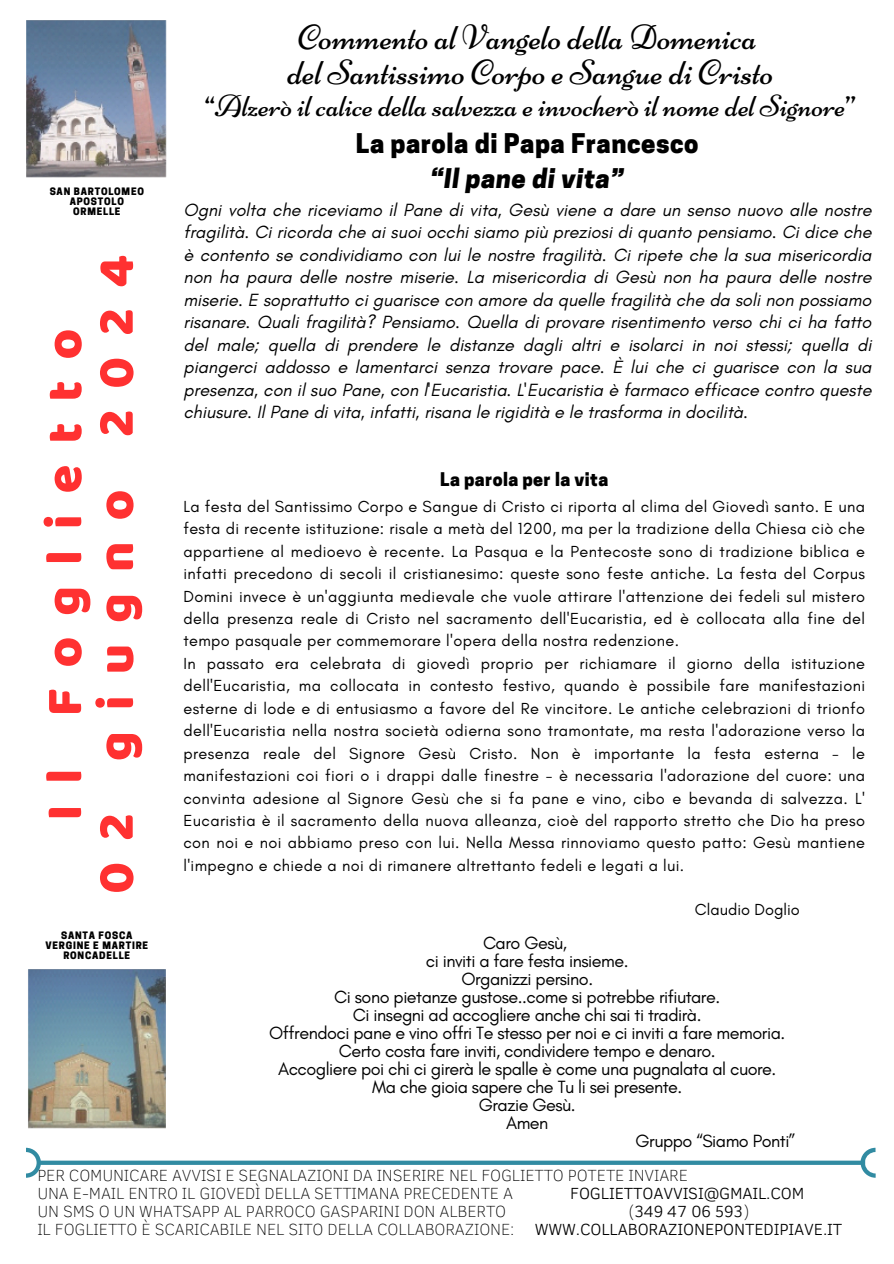
<style>
.page{position:relative;width:894px;height:1264px;background:#fff}
.page>*{position:absolute;margin:0;border:0;box-sizing:border-box;transform-origin:0 0}
.t1{font:52.5px/51.8px "Baloo";letter-spacing:.4em;color:#ff3131;text-align:center}
.t2{font:35.25px/34.8px "Niconne";color:#000;text-align:center}
.t3{font:30.75px "Niconne";color:#000}
.t4{font:800 25.5px/34.8px "Cooper Hewitt";letter-spacing:.02em;color:#000;text-align:center}
.t5{font:italic 18px/22.5px "Glacial Indifference";color:#000;text-align:justify}
.t6{font:18px "Glacial Indifference";letter-spacing:-.025em;color:#000}
.t7{font:800 17.7px "Cooper Hewitt";letter-spacing:.02em;color:#000}
.t8{font:100 16.5px/18px "Clear Sans";letter-spacing:-.01em;color:#000}
.t9{font:300 16.5px "Clear Sans";letter-spacing:-.01em;color:#000}
.t10{font:16.35px/22.5px "Glacial Indifference";letter-spacing:.02em;color:#000}
.t11{font:16.35px "Glacial Indifference";color:#000}
.t12{font:800 9.6px "Cooper Hewitt";letter-spacing:.08em;color:#000}
.s1{font-style:italic}
.s2{font-weight:300}
</style>
<div class="page">
<img style="left:26px;top:20px;width:141px;height:158px">
<img style="left:28px;top:969px;width:137px;height:159px">
<svg style="left:26px;top:1147px;width:849px;height:30px"></svg>
<p class="t12" style="left:50px;top:188px;width:96px">SAN BARTOLOMEO</p>
<p class="t12" style="left:70px;top:198px;width:56px">APOSTOLO</p>
<p class="t12" style="left:73px;top:208px;width:49px">ORMELLE</p>
<h4 class="t1" style="left:37px;top:893px;width:639px;rotate:-90deg">Il Foglietto<br>02 giugno 2024</h4>
<p class="t12" style="left:61px;top:931px;width:73px">SANTA FOSCA</p>
<h1 class="t12" style="left:45px;top:941px;width:104px">VERGINE E MARTIRE</h1>
<h2 class="t12" style="left:63px;top:951px;width:68px">RONCADELLE</h2>
<h4 class="t2" style="left:287px;top:21px;width:487px">Commento al Vangelo della Domenica del Santissimo Corpo e Sangue di Cristo</h4>
<h4 class="t3" style="left:205px;top:87px;width:652px">“Alzerò il calice della salvezza e invocherò il nome del Signore”</h4>
<p class="t4" style="left:356px;top:129px;width:344px">La parola di Papa Francesco <span class="s1">“Il pane di vita”</span></p>
<p class="t5" style="left:183px;top:198px;width:689px">Ogni volta che riceviamo il Pane di vita, Gesù viene a dare un senso nuovo alle nostre fragilità. Ci ricorda che ai suoi occhi siamo più preziosi di quanto pensiamo. Ci dice che è contento se condividiamo con lui le nostre fragilità. Ci ripete che la sua misericordia non ha paura delle nostre miserie. La misericordia di Gesù non ha paura delle nostre miserie. E soprattutto ci guarisce con amore da quelle fragilità che da soli non possiamo risanare. Quali fragilità? Pensiamo. Quella di provare risentimento verso chi ci ha fatto del male; quella di prendere le distanze dagli altri e isolarci in noi stessi; quella di piangerci addosso e lamentarci senza trovare pace. È lui che ci guarisce con la sua presenza, con il suo Pane, con l'Eucaristia. L'Eucaristia è farmaco efficace contro queste chiusure. Il Pane di vita, infatti, risana le rigidità e le trasforma in docilità.</p>
<p class="t7" style="left:440px;top:473px;width:169px">La parola per la vita</p>
<p class="t10" style="left:183px;top:495px;width:683px">La festa del Santissimo Corpo e Sangue di Cristo ci riporta al clima del Giovedì santo. E una festa di recente istituzione: risale a metà del 1200, ma per la tradizione della Chiesa ciò che appartiene al medioevo è recente. La Pasqua e la Pentecoste sono di tradizione biblica e infatti precedono di secoli il cristianesimo: queste sono feste antiche. La festa del Corpus Domini invece è un'aggiunta medievale che vuole attirare l'attenzione dei fedeli sul mistero della presenza reale di Cristo nel sacramento dell'Eucaristia, ed è collocata alla fine del tempo pasquale per commemorare l'opera della nostra redenzione.<br>In passato era celebrata di giovedì proprio per richiamare il giorno della istituzione dell'Eucaristia, ma collocata in contesto festivo, quando è possibile fare manifestazioni esterne di lode e di entusiasmo a favore del Re vincitore. Le antiche celebrazioni di trionfo dell'Eucaristia nella nostra società odierna sono tramontate, ma resta l'adorazione verso la presenza reale del Signore Gesù Cristo. Non è importante la festa esterna - le manifestazioni coi fiori o i drappi dalle finestre - è necessaria l'adorazione del cuore: una convinta adesione al Signore Gesù che si fa pane e vino, cibo e bevanda di salvezza. L' Eucaristia è il sacramento della nuova alleanza, cioè del rapporto stretto che Dio ha preso con noi e noi abbiamo preso con lui. Nella Messa rinnoviamo questo patto: Gesù mantiene l'impegno e chiede a noi di rimanere altrettanto fedeli e legati a lui.</p>
<p class="t11" style="left:694px;top:899px;width:106px">Claudio Doglio</p>
<p class="t6" style="left:483px;top:931px;width:85px">Caro Gesù,</p>
<p class="t6" style="left:426px;top:949px;width:204px">ci inviti a fare festa insieme.</p>
<p class="t6" style="left:461px;top:967px;width:133px">Organizzi persino.</p>
<p class="t6" style="left:334px;top:985px;width:387px">Ci sono pietanze gustose..come si potrebbe rifiutare.</p>
<p class="t6" style="left:353px;top:1003px;width:350px">Ci insegni ad accogliere anche chi sai ti tradirà.</p>
<p class="t6" style="left:269px;top:1021px;width:517px">Offrendoci pane e vino offri Te stesso per noi e ci inviti a fare memoria.</p>
<p class="t6" style="left:338px;top:1039px;width:378px">Certo costa fare inviti, condividere tempo e denaro.</p>
<p class="t6" style="left:278px;top:1057px;width:499px">Accogliere poi chi ci girerà le spalle è come una pugnalata al cuore.</p>
<p class="t6" style="left:372px;top:1075px;width:312px">Ma che gioia sapere che Tu li sei presente.</p>
<p class="t6" style="left:478px;top:1093px;width:98px">Grazie Gesù.</p>
<p class="t6" style="left:506px;top:1111px;width:44px">Amen</p>
<p class="t6" style="left:635px;top:1129px;width:161px">Gruppo “Siamo Ponti”</p>
<h4 class="t8" style="left:37px;top:1165px;width:652px">PER COMUNICARE AVVISI E SEGNALAZIONI DA INSERIRE NEL FOGLIETTO POTETE INVIARE<br>UNA E-MAIL ENTRO IL GIOVEDÌ DELLA SETTIMANA PRECEDENTE A</h4>
<h4 class="t9" style="left:570px;top:1181px;width:235px">FOGLIETTOAVVISI@GMAIL.COM</h4>
<h4 class="t8" style="left:37px;top:1201px;width:806px;text-indent:591px">(<span class="s2">349 47 06 593</span>)<br>IL FOGLIETTO È SCARICABILE NEL SITO DELLA COLLABORAZIONE: <span class="s2">WWW.COLLABORAZIONEPONTEDIPIAVE.IT</span></h4>
<h4 class="t8" style="left:37px;top:1201px;width:470px">UN SMS O UN WHATSAPP AL PARROCO GASPARINI DON ALBERTO</h4>
</div>
